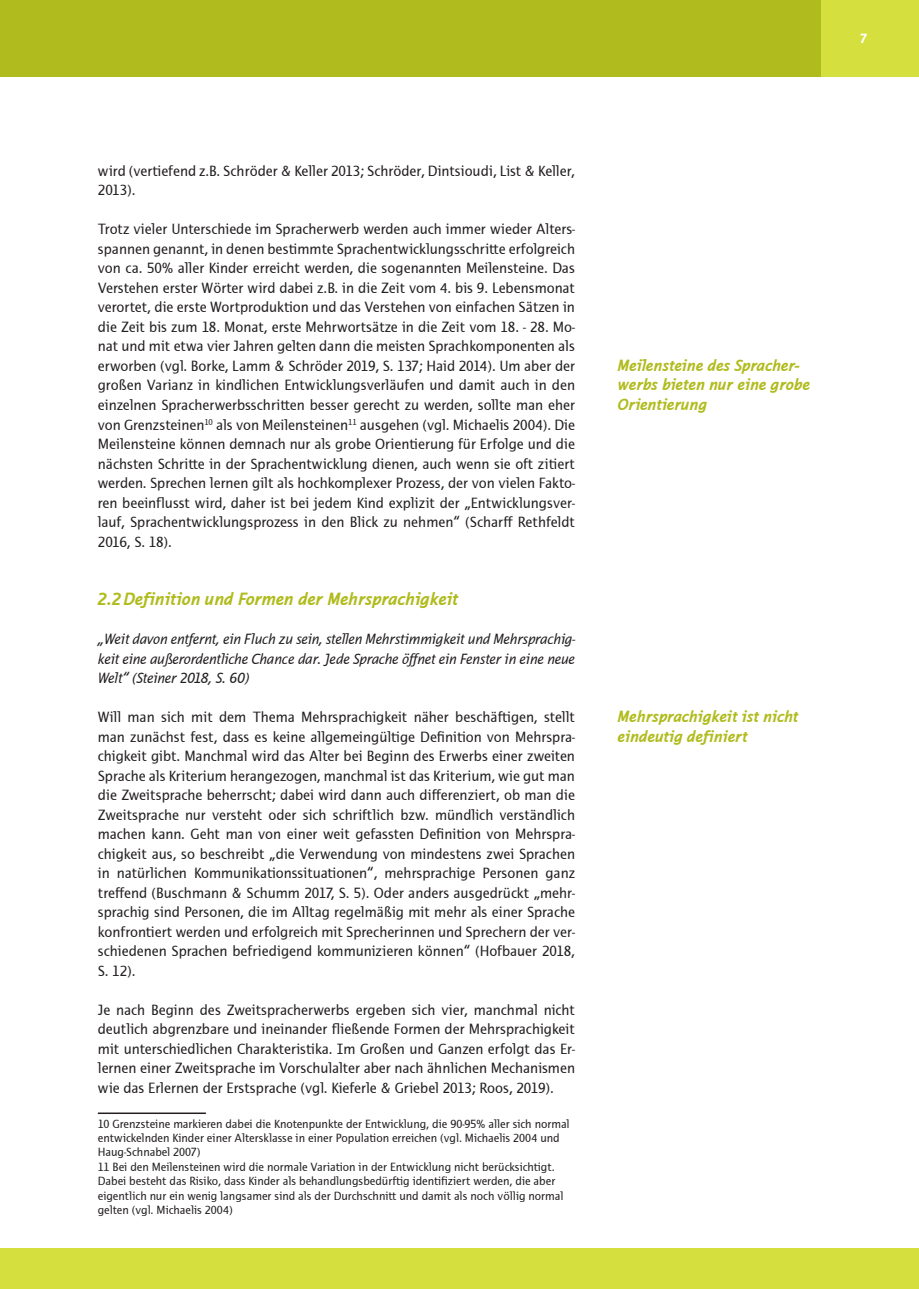
<style>
.page{position:relative;width:919px;height:1289px;background:#fff}
.page>*{position:absolute;margin:0;border:0;box-sizing:border-box;transform-origin:0 0}
.Fließtext{font:italic 700 18px "Thordis Sans EF";letter-spacing:-.015em;color:#b0bb1d}
.Infospalte_Headline{font:italic 700 16.5px/19.5px "Thordis Sans EF";letter-spacing:-.015em;color:#b0bb1d}
.Fließtext-2{font:15px/19.5px "Thordis Sans EF";color:#231f20;text-align:justify}
.Fließtext-3{font:italic 15px/19.5px "Thordis Sans EF";letter-spacing:-.02em;color:#231f20;text-align:justify}
.t1{font:700 13.5px "Thordis Sans EF";color:#fff}
.t2{font:12px/14.4px "Thordis Sans EF";color:#231f20}
</style>
<div class="page">
<div style="left:13px;top:1248px;width:905px;height:40px;background:#d5df3e"></div>
<div style="left:0;top:1248px;width:13px;height:40px;background:#d5df3e"></div>
<div style="left:0;top:0;width:13px;height:77px;background:#b0bb1d"></div>
<div style="left:13px;top:0;width:905px;height:77px;background:#b0bb1d"></div>
<div style="left:821px;top:0;width:97px;height:77px;background:#d5df3e"></div>
<hr style="left:98px;top:1112px;width:108px;height:1px;background:#231f20">
<p class="Fließtext-2" style="left:98px;top:161px;width:478px">wird (vertiefend z.B. Schröder &amp; Keller 2013; Schröder, Dintsioudi, List &amp; Keller,<br>2013).</p>
<p class="Fließtext-2" style="left:98px;top:220px;width:478px">Trotz vieler Unterschiede im Spracherwerb werden auch immer wieder Alters&shy;spannen genannt, in denen bestimmte Sprachentwicklungsschritte erfolgreich von ca. 50% aller Kinder erreicht werden, die sogenannten Meilensteine. Das Verstehen erster Wörter wird dabei z.B. in die Zeit vom 4. bis 9. Lebensmonat verortet, die erste Wortproduktion und das Verstehen von einfachen Sätzen in die Zeit bis zum 18. Monat, erste Mehrwortsätze in die Zeit vom 18. - 28. Mo&shy;nat und mit etwa vier Jahren gelten dann die meisten Sprachkomponenten als erworben (vgl. Borke, Lamm &amp; Schröder 2019, S. 137; Haid 2014). Um aber der großen Varianz in kindlichen Entwicklungsverläufen und damit auch in den einzelnen Spracherwerbsschritten besser gerecht zu werden, sollte man eher von Grenzsteinen<sup>10</sup> als von Meilensteinen<sup>11</sup> ausgehen (vgl. Michaelis 2004). Die Meilensteine können demnach nur als grobe Orientierung für Erfolge und die nächsten Schritte in der Sprachentwicklung dienen, auch wenn sie oft zitiert werden. Sprechen lernen gilt als hochkomplexer Prozess, der von vielen Fakto&shy;ren beeinflusst wird, daher ist bei jedem Kind explizit der „Entwicklungsver&shy;lauf, Sprachentwicklungsprozess in den Blick zu nehmen“ (Scharff Rethfeldt 2016, S. 18).</p>
<p class="Fließtext" style="left:98px;top:589px;width:362px">2.2Definition und Formen der Mehrsprachigkeit</p>
<p class="Fließtext-3" style="left:98px;top:629px;width:479px">„Weit davon entfernt, ein Fluch zu sein, stellen Mehrstimmigkeit und Mehrsprachig&shy;keit eine außerordentliche Chance dar. Jede Sprache öffnet ein Fenster in eine neue Welt“ (Steiner 2018, S. 60)</p>
<p class="Fließtext-2" style="left:98px;top:707px;width:478px">Will man sich mit dem Thema Mehrsprachigkeit näher beschäftigen, stellt man zunächst fest, dass es keine allgemeingültige Definition von Mehrspra&shy;chigkeit gibt. Manchmal wird das Alter bei Beginn des Erwerbs einer zweiten Sprache als Kriterium herangezogen, manchmal ist das Kriterium, wie gut man die Zweitsprache beherrscht; dabei wird dann auch differenziert, ob man die Zweitsprache nur versteht oder sich schriftlich bzw. mündlich verständlich machen kann. Geht man von einer weit gefassten Definition von Mehrspra&shy;chigkeit aus, so beschreibt „die Verwendung von mindestens zwei Sprachen in natürlichen Kommunikationssituationen“, mehrsprachige Personen ganz treffend (Buschmann &amp; Schumm 2017, S. 5). Oder anders ausgedrückt „mehr&shy;sprachig sind Personen, die im Alltag regelmäßig mit mehr als einer Sprache konfrontiert werden und erfolgreich mit Sprecherinnen und Sprechern der ver&shy;schiedenen Sprachen befriedigend kommunizieren können“ (Hofbauer 2018, S. 12).</p>
<p class="Fließtext-2" style="left:98px;top:1000px;width:478px">Je nach Beginn des Zweitspracherwerbs ergeben sich vier, manchmal nicht deutlich abgrenzbare und ineinander fließende Formen der Mehrsprachigkeit mit unterschiedlichen Charakteristika. Im Großen und Ganzen erfolgt das Er&shy;lernen einer Zweitsprache im Vorschulalter aber nach ähnlichen Mechanismen wie das Erlernen der Erstsprache (vgl. Kieferle &amp; Griebel 2013; Roos, 2019).</p>
<p class="t2" style="left:98px;top:1116px;width:473px">10 Grenzsteine markieren dabei die Knotenpunkte der Entwicklung, die 90-95% aller sich normal entwickelnden Kinder einer Altersklasse in einer Population erreichen (vgl. Michaelis 2004 und<br>Haug-Schnabel 2007)</p>
<p class="t2" style="left:98px;top:1159px;width:467px">11 Bei den Meilensteinen wird die normale Variation in der Entwicklung nicht berücksichtigt.<br>Dabei besteht das Risiko, dass Kinder als behandlungsbedürftig identifiziert werden, die aber eigentlich nur ein wenig langsamer sind als der Durchschnitt und damit als noch völlig normal gelten (vgl. Michaelis 2004)</p>
<p class="Infospalte_Headline" style="left:617px;top:356px;width:194px">Meilensteine des Spracher&shy;werbs bieten nur eine grobe<br>Orientierung</p>
<p class="Infospalte_Headline" style="left:617px;top:707px;width:182px">Mehrsprachigkeit ist nicht eindeutig definiert</p>
<p class="t1" style="left:859px;top:31px;width:9px">7</p>
</div>
